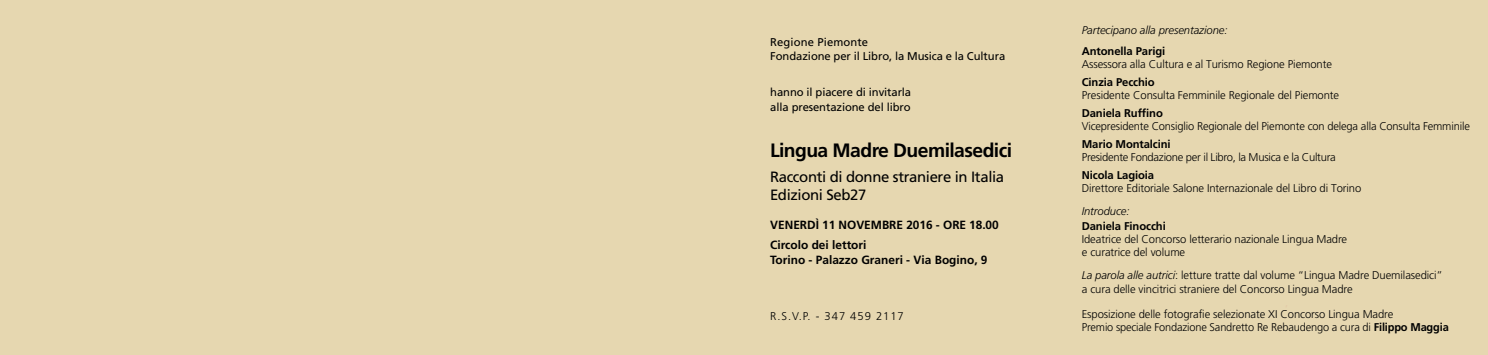
<style>
.page{position:relative;width:1488px;height:355px;background:#fff}
.page>*{position:absolute;margin:0;border:0;box-sizing:border-box;transform-origin:0 0}
.t1{font:700 19.38px "Frutiger";letter-spacing:-.03em;color:#000}
.t2{font:14.88px/18.8px "Frutiger";letter-spacing:-.025em;color:#000}
.t3{font:700 11.88px/20px "Frutiger";color:#000}
.t4{font:300 11.25px/13.5px "Frutiger";letter-spacing:-.01em;color:#000}
.t5{font:11.25px/13.8px "Frutiger";letter-spacing:-.005em;color:#000}
.t6{font:700 11.25px "Frutiger";letter-spacing:-.01em;color:#000}
.t7{font:italic 300 11.25px "Frutiger";letter-spacing:-.01em;color:#000}
.t8{font:300 11.25px "Frutiger";letter-spacing:.085em;color:#000}
.s1{font-style:italic}
.s2{font-weight:700}
</style>
<div class="page">
<div style="left:0;top:0;width:744px;height:355px;background:#e6d7b0"></div>
<p class="t5" style="left:770px;top:36px;width:236px">Regione Piemonte<br>Fondazione per il Libro, la Musica e la Cultura</p>
<p class="t5" style="left:770px;top:85px;width:142px;line-height:15px">hanno il piacere di invitarla alla presentazione del libro</p>
<h1 class="t1" style="left:770px;top:139px;width:244px">Lingua Madre Duemilasedici</h1>
<h2 class="t2" style="left:770px;top:167px;width:236px">Racconti di donne straniere in Italia<br>Edizioni Seb27</h2>
<p class="t3" style="left:770px;top:215px;width:230px">VENERDÌ 11 NOVEMBRE 2016 - ORE 18.00<br>Circolo dei lettori</p>
<p class="t3" style="left:770px;top:250px;width:219px">Torino - Palazzo Graneri - Via Bogino, 9</p>
<p class="t8" style="left:770px;top:309px;width:135px">R.S.V.P. - 347 459 2117</p>
<p class="t7" style="left:1082px;top:24px;width:147px">Partecipano alla presentazione:</p>
<p class="t6" style="left:1082px;top:44px;width:85px">Antonella Parigi</p>
<p class="t4" style="left:1082px;top:58px;width:252px">Assessora alla Cultura e al Turismo Regione Piemonte</p>
<p class="t6" style="left:1082px;top:75px;width:75px">Cinzia Pecchio</p>
<p class="t4" style="left:1082px;top:89px;width:259px">Presidente Consulta Femminile Regionale del Piemonte</p>
<p class="t6" style="left:1082px;top:106px;width:83px">Daniela Ruffino</p>
<p class="t4" style="left:1082px;top:120px;width:390px">Vicepresidente Consiglio Regionale del Piemonte con delega alla Consulta Femminile</p>
<p class="t6" style="left:1082px;top:137px;width:90px">Mario Montalcini</p>
<p class="t4" style="left:1082px;top:151px;width:255px">Presidente Fondazione per il Libro, la Musica e la Cultura</p>
<p class="t6" style="left:1082px;top:168px;width:74px">Nicola Lagioia</p>
<p class="t4" style="left:1082px;top:182px;width:281px">Direttore Editoriale Salone Internazionale del Libro di Torino</p>
<p class="t7" style="left:1082px;top:204px;width:49px">Introduce:</p>
<p class="t6" style="left:1082px;top:219px;width:86px">Daniela Finocchi</p>
<p class="t4" style="left:1082px;top:232px;width:267px;line-height:13.1px">Ideatrice del Concorso letterario nazionale Lingua Madre e curatrice del volume</p>
<p class="t4" style="left:1082px;top:268px;width:362px"><span class="s1">La parola alle autrici</span>: letture tratte dal volume “Lingua Madre Duemilasedici” a cura delle vincitrici straniere del Concorso Lingua Madre</p>
<p class="t4" style="left:1082px;top:307px;width:368px">Esposizione delle fotografie selezionate XI Concorso Lingua Madre<br>Premio speciale Fondazione Sandretto Re Rebaudengo a cura di <span class="s2">Filippo Maggia</span></p>
</div>
